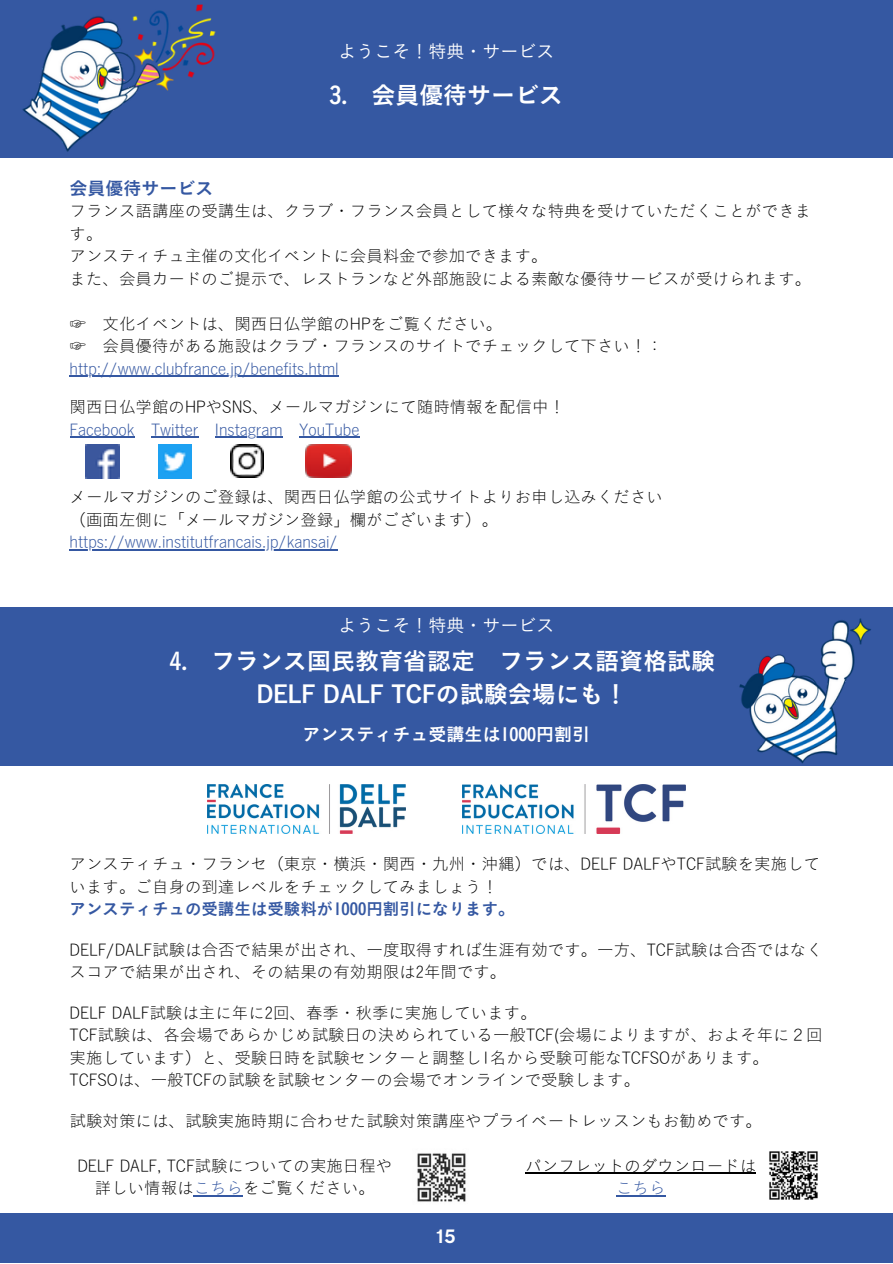
<style>
.page{position:relative;width:893px;height:1264px;background:#fff}
.page>*{position:absolute;margin:0;border:0;box-sizing:border-box;transform-origin:0 0}
.t1{font:24px "Koburina Go Std W6";color:#fff}
.t2{font:18px "Koburina Go Std W3";color:#fff}
.t3{font:18px "Koburina Go Std W6";color:#fff}
.t4{font:18px "Koburina Go Std W6";color:#3558a2}
.t5{font:18px "Proto Grotesk";color:#fff}
.t6{font:16.5px/22.5px "Koburina Go Std W1";color:#000}
.t7{font:16.5px "Koburina Go Std W1";color:#3558a2}
.t8{font:16.5px "Koburina Go Std W6";color:#3558a2}
.s1{color:#3558a2}
</style>
<div class="page">
<div style="left:0;top:0;width:892px;height:158px;background:#3558a2"></div>
<img style="left:22px;top:4px;width:194px;height:148px">
<hr style="left:70px;top:376px;width:269px;height:1px;background:#3558a2">
<hr style="left:70px;top:436px;width:64px;height:2px;background:#3558a2">
<hr style="left:151px;top:436px;width:47px;height:2px;background:#3558a2">
<hr style="left:215px;top:436px;width:68px;height:2px;background:#3558a2">
<hr style="left:299px;top:436px;width:60px;height:2px;background:#3558a2">
<hr style="left:70px;top:549px;width:268px;height:1px;background:#3558a2">
<div style="left:0;top:1213px;width:892px;height:49px;background:#3558a2"></div>
<div style="left:0;top:607px;width:892px;height:158px;background:#3558a2"></div>
<img style="left:739px;top:618px;width:132px;height:146px">
<img style="left:207px;top:784px;width:198px;height:50px">
<img style="left:463px;top:784px;width:222px;height:50px">
<img style="left:769px;top:1151px;width:49px;height:49px">
<img style="left:417px;top:1153px;width:49px;height:49px">
<hr style="left:194px;top:1195px;width:49px;height:1px;background:#3558a2">
<hr style="left:525px;top:1172px;width:231px;height:1px;background:#000">
<hr style="left:616px;top:1195px;width:49px;height:1px;background:#3558a2">
<img style="left:85px;top:445px;width:34px;height:33px">
<img style="left:158px;top:445px;width:34px;height:33px">
<img style="left:231px;top:445px;width:32px;height:32px">
<img style="left:305px;top:445px;width:46px;height:32px">
<p class="t2" style="left:338px;top:42px;width:217px">ようこそ！特典・サービス</p>
<p class="t1" style="left:329px;top:83px;width:235px">3. 会員優待サービス</p>
<p class="t4" style="left:70px;top:179px;width:145px">会員優待サービス</p>
<p class="t6" style="left:70px;top:200px;width:743px">フランス語講座の受講生は、クラブ・フランス会員として様々な特典を受けていただくことができます。</p>
<p class="t6" style="left:70px;top:245px;width:479px">アンスティチュ主催の文化イベントに会員料金で参加できます。</p>
<p class="t6" style="left:70px;top:267px;width:743px">また、会員カードのご提示で、レストランなど外部施設による素敵な優待サービスが受けられます。</p>
<p class="t6" style="left:70px;top:312px;width:434px">☞ 文化イベントは、関西日仏学館のHPをご覧ください。</p>
<p class="t6" style="left:70px;top:335px;width:595px">☞ 会員優待がある施設はクラブ・フランスのサイトでチェックして下さい！：</p>
<p class="t7" style="left:70px;top:360px;width:270px">http://www.clubfrance.jp/benefits.html</p>
<p class="t6" style="left:70px;top:395px;width:497px">関西日仏学館のHPやSNS、メールマガジンにて随時情報を配信中！</p>
<p class="t7" style="left:70px;top:421px;width:291px">Facebook Twitter Instagram YouTube</p>
<p class="t6" style="left:70px;top:485px;width:595px">メールマガジンのご登録は、関西日仏学館の公式サイトよりお申し込みください（画面左側に「メールマガジン登録」欄がございます）。</p>
<p class="t7" style="left:70px;top:533px;width:270px">https://www.institutfrancais.jp/kansai/</p>
<p class="t2" style="left:338px;top:616px;width:217px">ようこそ！特典・サービス</p>
<p class="t1" style="left:169px;top:649px;width:547px">4. フランス国民教育省認定 フランス語資格試験</p>
<p class="t1" style="left:257px;top:681px;width:372px">DELF DALF TCFの試験会場にも！</p>
<p class="t3" style="left:302px;top:725px;width:289px">アンスティチュ受講生は1000円割引</p>
<p class="t6" style="left:70px;top:852px;width:752px">アンスティチュ・フランセ（東京・横浜・関西・九州・沖縄）では、DELF DALFやTCF試験を実施しています。ご自身の到達レベルをチェックしてみましょう！</p>
<p class="t8" style="left:70px;top:900px;width:446px">アンスティチュの受講生は受験料が1000円割引になります。</p>
<p class="t6" style="left:70px;top:938px;width:754px">DELF/DALF試験は合否で結果が出され、一度取得すれば生涯有効です。一方、TCF試験は合否ではなくスコアで結果が出され、その結果の有効期限は2年間です。</p>
<p class="t6" style="left:70px;top:1001px;width:468px">DELF DALF試験は主に年に2回、春季・秋季に実施しています。</p>
<p class="t6" style="left:70px;top:1023px;width:754px">TCF試験は、各会場であらかじめ試験日の決められている一般TCF(会場によりますが、およそ年に２回実施しています）と、受験日時を試験センターと調整し1名から受験可能なTCFSOがあります。</p>
<p class="t6" style="left:70px;top:1068px;width:572px">TCFSOは、一般TCFの試験を試験センターの会場でオンラインで受験します。</p>
<p class="t6" style="left:70px;top:1108px;width:693px">試験対策には、試験実施時期に合わせた試験対策講座やプライベートレッスンもお勧めです。</p>
<p class="t6" style="left:77px;top:1154px;width:316px">DELF DALF, TCF試験についての実施日程や</p>
<p class="t6" style="left:95px;top:1176px;width:282px">詳しい情報は<span class="s1">こちら</span>をご覧ください。</p>
<p class="t6" style="left:525px;top:1154px;width:232px">パンフレットのダウンロードは</p>
<p class="t7" style="left:616px;top:1179px;width:51px">こちら</p>
<p class="t5" style="left:436px;top:1229px;width:21px">15</p>
</div>
